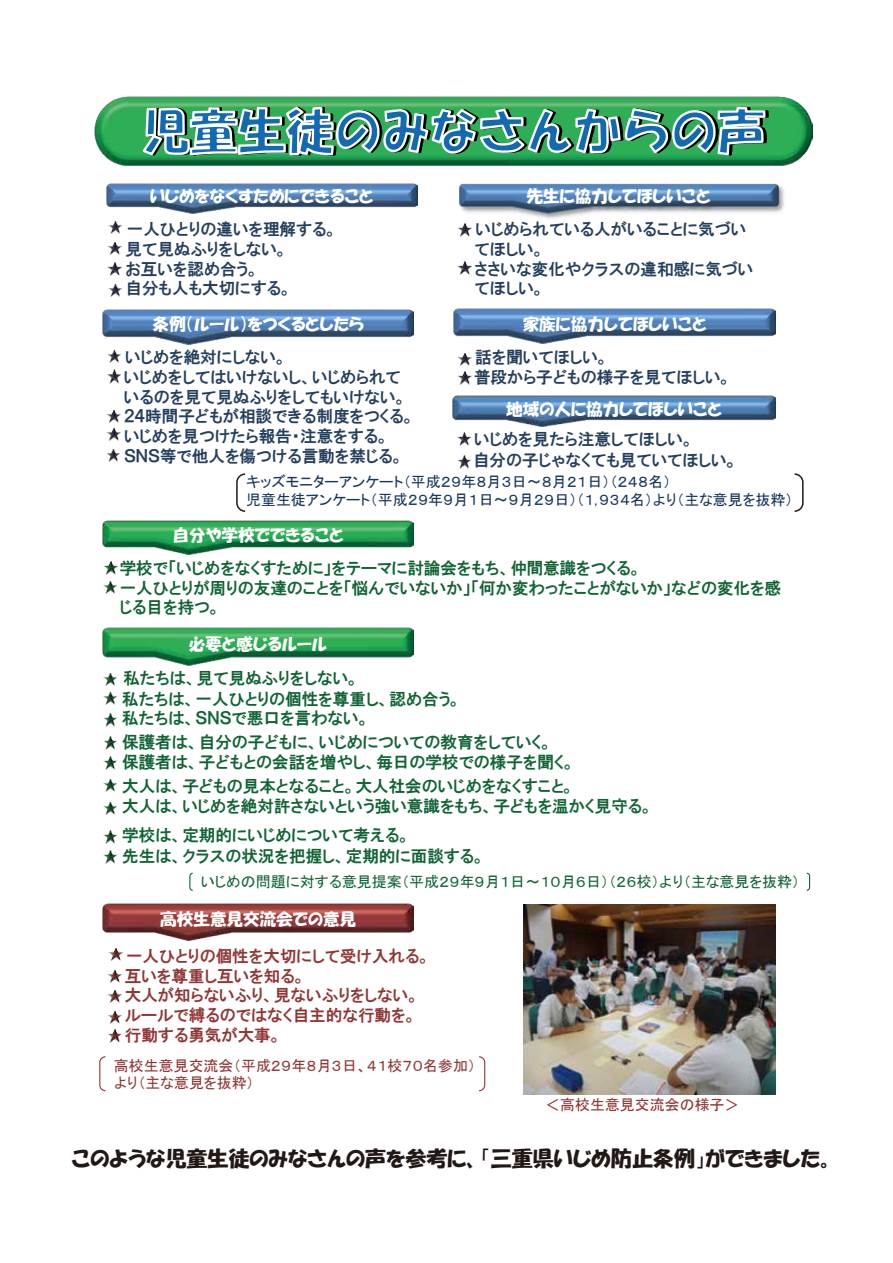
<style>
.page{position:relative;width:893px;height:1263px;background:#fff}
.page>*{position:absolute;margin:0;border:0;box-sizing:border-box;transform-origin:0 0}
.t1{font:21px "HGP Soei Kakupoptai";color:#221815}
.t2{font:16.5px/19.8px "HGP Gothic E";color:#106434}
.t3{font:16.5px/20px "HGP Gothic E";color:#243f5e}
.t4{font:16.5px "HGP Soei Kakupoptai";color:#fff}
.t5{font:16.5px/20px "HGP Gothic E";color:#913635}
.t6{font:15px/18px "MS P Gothic";letter-spacing:.005em;color:#16365c}
.t7{font:15px/17px "MS P Gothic";color:#913635}
.t8{font:15px "MS P Gothic";color:#106434}
.s1{font-size:18px}
</style>
<div class="page">
<img style="left:94px;top:99px;width:21px;height:65px">
<img style="left:106px;top:183px;width:311px;height:30px">
<img style="left:115px;top:96px;width:624px;height:90px">
<img style="left:739px;top:96px;width:74px;height:70px">
<svg style="left:140px;top:105px;width:627px;height:52px"></svg>
<img style="left:456px;top:177px;width:328px;height:42px">
<img style="left:454px;top:309px;width:322px;height:34px">
<img style="left:452px;top:396px;width:324px;height:30px">
<img style="left:102px;top:310px;width:312px;height:34px">
<svg style="left:236px;top:473px;width:568px;height:39px"></svg>
<img style="left:102px;top:520px;width:312px;height:34px">
<img style="left:102px;top:628px;width:312px;height:38px">
<img style="left:103px;top:561px;width:15px;height:13px">
<svg style="left:189px;top:872px;width:622px;height:19px"></svg>
<img style="left:108px;top:221px;width:14px;height:13px">
<img style="left:103px;top:673px;width:14px;height:13px">
<img style="left:103px;top:692px;width:14px;height:12px">
<img style="left:104px;top:712px;width:13px;height:14px">
<img style="left:104px;top:735px;width:13px;height:14px">
<img style="left:103px;top:756px;width:15px;height:13px">
<img style="left:103px;top:779px;width:14px;height:12px">
<img style="left:103px;top:802px;width:14px;height:12px">
<img style="left:103px;top:830px;width:15px;height:13px">
<img style="left:103px;top:850px;width:15px;height:13px">
<img style="left:108px;top:948px;width:15px;height:13px">
<img style="left:107px;top:970px;width:15px;height:12px">
<img style="left:107px;top:990px;width:15px;height:13px">
<img style="left:108px;top:1028px;width:14px;height:14px">
<img style="left:108px;top:1010px;width:14px;height:14px">
<svg style="left:99px;top:1056px;width:387px;height:36px"></svg>
<img style="left:102px;top:903px;width:312px;height:38px">
<img style="left:523px;top:905px;width:253px;height:189px">
<img style="left:107px;top:242px;width:15px;height:12px">
<img style="left:107px;top:262px;width:15px;height:13px">
<img style="left:108px;top:284px;width:14px;height:13px">
<img style="left:457px;top:223px;width:15px;height:13px">
<img style="left:457px;top:261px;width:15px;height:13px">
<img style="left:107px;top:350px;width:14px;height:13px">
<img style="left:107px;top:369px;width:14px;height:14px">
<img style="left:106px;top:410px;width:15px;height:12px">
<img style="left:106px;top:428px;width:15px;height:12px">
<img style="left:106px;top:449px;width:14px;height:12px">
<img style="left:457px;top:353px;width:15px;height:12px">
<img style="left:457px;top:371px;width:15px;height:13px">
<img style="left:457px;top:432px;width:14px;height:13px">
<img style="left:457px;top:455px;width:15px;height:13px">
<img style="left:103px;top:581px;width:14px;height:12px">
<p class="t4" style="left:150px;top:188px;width:225px">いじめをなくすためにできること</p>
<p class="t4" style="left:527px;top:188px;width:186px">先生に協力してほしいこと</p>
<p class="t3" style="left:474px;top:219px;width:281px">いじめられている人がいることに気づいてほしい。<br>ささいな変化やクラスの違和感に気づいてほしい。</p>
<p class="t4" style="left:523px;top:315px;width:186px">家族に協力してほしいこと</p>
<p class="t3" style="left:126px;top:219px;width:214px">一人ひとりの違いを理解する。見て見ぬふりをしない。<br>お互いを認め合う。<br>自分も人も大切にする。</p>
<p class="t4" style="left:153px;top:316px;width:213px">条例（ルール）をつくるとしたら</p>
<p class="t3" style="left:124px;top:347px;width:292px">いじめを絶対にしない。<br>いじめをしてはいけないし、いじめられているのを見て見ぬふりをしてもいけない。<br>２４時間子どもが相談できる制度をつくる。いじめを見つけたら報告・注意をする。<br>ＳＮＳ等で他人を傷つける言動を禁じる。</p>
<p class="t6" style="left:246px;top:472px;width:548px">キッズモニターアンケート（平成２９年８月３日～８月２１日）（２４８名）<br>児童生徒アンケート（平成２９年９月１日～９月２９日）（１，９３４名）より（主な意見を抜粋）</p>
<p class="t4" style="left:173px;top:527px;width:173px">自分や学校でできること</p>
<p class="t3" style="left:474px;top:347px;width:259px">話を聞いてほしい。<br>普段から子どもの様子を見てほしい。</p>
<p class="t4" style="left:506px;top:401px;width:217px">地域の人に協力してほしいこと</p>
<p class="t3" style="left:473px;top:428px;width:267px;line-height:21.6px">いじめを見たら注意してほしい。<br>自分の子じゃなくても見ていてほしい<span class="s1">。</span></p>
<p class="t2" style="left:120px;top:558px;width:663px">学校で「いじめをなくすために」をテーマに討論会をもち、仲間意識をつくる。<br>一人ひとりが周りの友達のことを「悩んでいないか」「何か変わったことがないか」などの変化を感じる目を持つ。</p>
<p class="t4" style="left:189px;top:635px;width:140px">必要と感じるルール</p>
<p class="t2" style="left:122px;top:668px;width:341px">私たちは、見て見ぬふりをしない。<br>私たちは、一人ひとりの個性を尊重し、認め合う。私たちは、ＳＮＳで悪口を言わない。</p>
<p class="t2" style="left:122px;top:732px;width:454px">保護者は、自分の子どもに、いじめについての教育をしていく。<br>保護者は、子どもとの会話を増やし、毎日の学校での様子を聞く。</p>
<p class="t2" style="left:122px;top:776px;width:533px">大人は、子どもの見本となること。大人社会のいじめをなくすこと。<br>大人は、いじめを絶対許さないという強い意識をもち、子どもを温かく見守る。</p>
<p class="t2" style="left:122px;top:824px;width:364px;line-height:21.5px">学校は、定期的にいじめについて考える。<br>先生は、クラスの状況を把握し、定期的に面談する。</p>
<p class="t8" style="left:201px;top:874px;width:600px">いじめの問題に対する意見提案（平成２９年９月１日～１０月６日）（２６校）より（主な意見を抜粋）</p>
<p class="t4" style="left:160px;top:911px;width:197px">高校生意見交流会での意見</p>
<p class="t5" style="left:125px;top:945px;width:307px">一人ひとりの個性を大切にして受け入れる。互いを尊重し互いを知る。<br>大人が知らないふり、見ないふりをしない。ルールで縛るのではなく自主的な行動を。行動する勇気が大事。</p>
<p class="t7" style="left:114px;top:1057px;width:363px">高校生意見交流会（平成２９年８月３日、４１校７０名参加）より（主な意見を抜粋）</p>
<p class="t7" style="left:545px;top:1096px;width:196px">＜高校生意見交流会の様子＞</p>
<p class="t1" style="left:71px;top:1148px;width:764px">このような児童生徒のみなさんの声を参考に、「三重県いじめ防止条例」ができました。</p>
</div>
